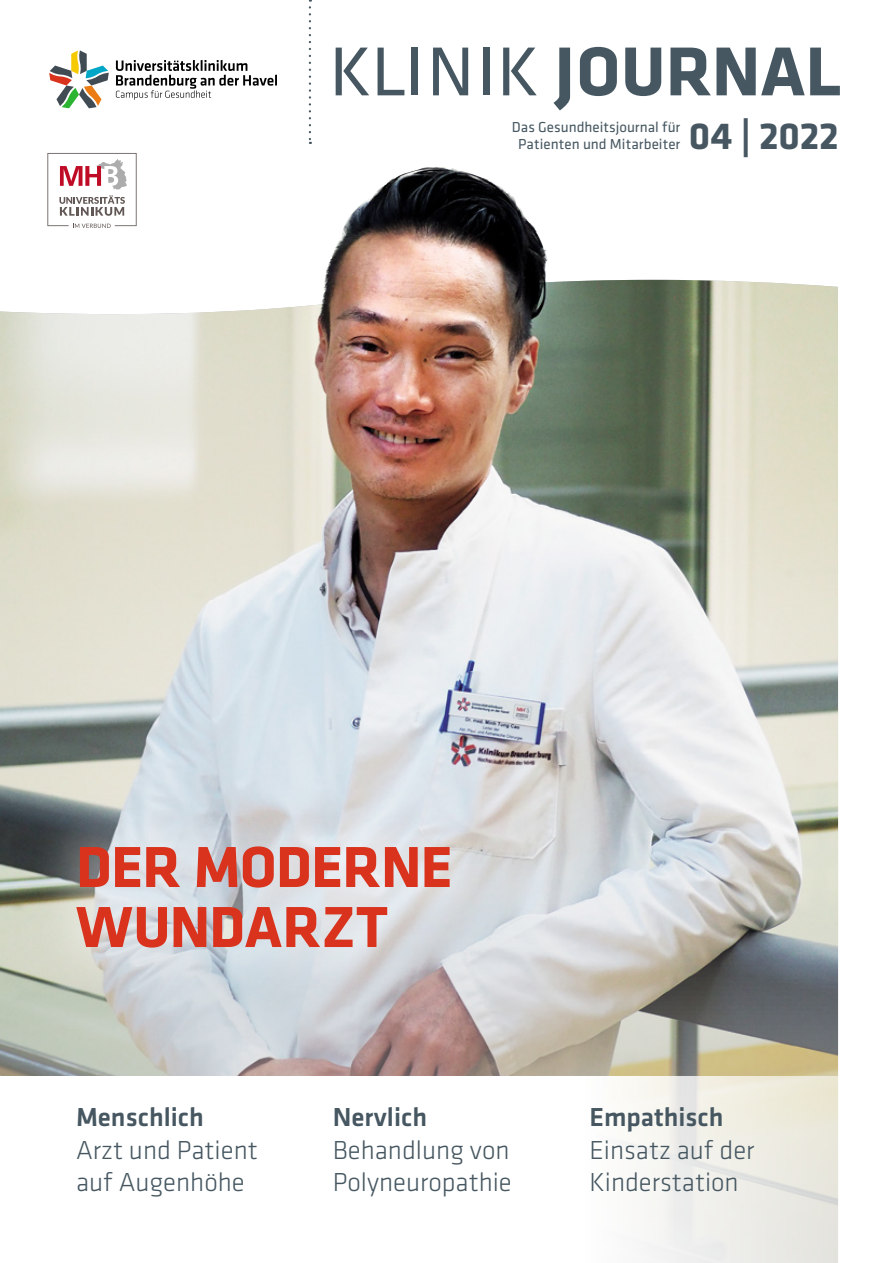
<style>
.page{position:relative;width:893px;height:1263px;background:#fff}
.page>*{position:absolute;margin:0;border:0;box-sizing:border-box;transform-origin:0 0}
.t1{font:700 71.7px "Klavika";letter-spacing:.005em;color:#465761}
.t2{font:700 60px/60px "Klavika";letter-spacing:-.01em;color:#d9331e}
.t3{font:700 39px "Klavika";letter-spacing:-.005em;color:#465761}
.t4{font:300 27px/32.4px "Klavika";color:#465761}
.t5{font:500 27px "Klavika";color:#465761}
.t6{font:15px/17.7px "Klavika";letter-spacing:.005em;color:#465761;text-align:center}
.s1{font-weight:400}
</style>
<div class="page">
<img style="left:0;top:280px;width:838px;height:796px">
<svg style="left:622px;top:1076px;width:216px;height:187px;fill:#eeede7"></svg>
<svg style="left:309px;top:0;width:2px;height:144px"></svg>
<svg style="left:49px;top:50px;width:60px;height:58px"></svg>
<svg style="left:116px;top:60px;width:161px;height:40px"></svg>
<svg style="left:47px;top:153px;width:90px;height:75px"></svg>
<div style="left:26px;top:794px;width:475px;height:204px;background:#fff;opacity:.35"></div>
<img style="left:315px;top:167px;width:233px;height:201px">
<h1 class="t1" style="left:330px;top:20px;width:513px"><span class="s1">KLINIK</span> JOURNAL</h1>
<p class="t6" style="left:512px;top:117px;width:170px">Das Gesundheitsjournal für<br>Patienten und Mitarbeiter</p>
<h3 class="t3" style="left:689px;top:108px;width:151px">04 | 2022</h3>
<h2 class="t2" style="left:76px;top:834px;width:378px">DER MODERNE<br>WUNDARZT</h2>
<p class="t5" style="left:76px;top:1099px;width:129px">Menschlich</p>
<p class="t4" style="left:76px;top:1133px;width:183px">Arzt und Patient auf Augenhöhe</p>
<p class="t5" style="left:333px;top:1099px;width:96px">Nervlich</p>
<p class="t4" style="left:333px;top:1133px;width:181px">Behandlung von<br>Polyneuropathie</p>
<p class="t5" style="left:589px;top:1099px;width:136px">Empathisch</p>
<p class="t4" style="left:589px;top:1133px;width:167px">Einsatz auf der<br>Kinderstation</p>
</div>
